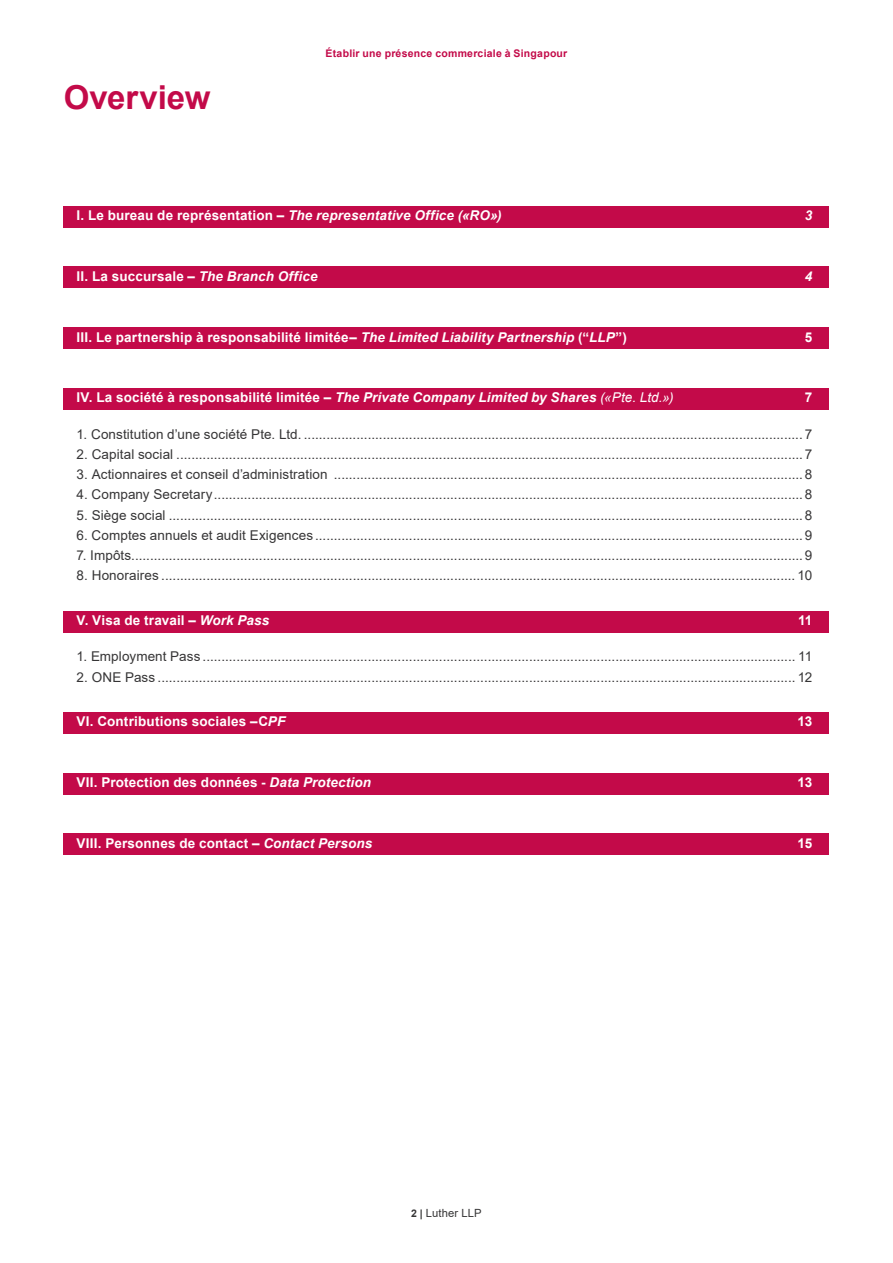
<style>
.page{position:relative;width:893px;height:1263px;background:#fff}
.page>*{position:absolute;margin:0;border:0;box-sizing:border-box;transform-origin:0 0}
.t1{font:700 33px "Arial";color:#c30a49}
.t2{font:13.5px "Arial";letter-spacing:.005em;color:#363536}
.t3{font:700 13.5px "Arial";letter-spacing:.015em;color:#fff}
.t4{font:italic 700 13.5px "Arial";letter-spacing:.015em;color:#fff}
.t5{font:11.25px "Arial";letter-spacing:.015em;color:#363536}
.t6{font:700 10.5px "Arial";letter-spacing:.02em;color:#c30a49}
.s1{font-style:normal}
.s2{font-style:italic}
.s3{font-weight:400;font-style:italic}
.s4{font-weight:700;font-size:10.5px}
</style>
<div class="page">
<div style="left:64px;top:206px;width:765px;height:21px;background:#c30a49"></div>
<div style="left:64px;top:267px;width:765px;height:21px;background:#c30a49"></div>
<div style="left:64px;top:327px;width:765px;height:22px;background:#c30a49"></div>
<div style="left:64px;top:388px;width:765px;height:21px;background:#c30a49"></div>
<div style="left:64px;top:611px;width:765px;height:21px;background:#c30a49"></div>
<div style="left:64px;top:712px;width:765px;height:21px;background:#c30a49"></div>
<div style="left:64px;top:773px;width:765px;height:21px;background:#c30a49"></div>
<div style="left:64px;top:834px;width:765px;height:21px;background:#c30a49"></div>
<h1 class="t1" style="left:64px;top:74px;width:148px">Overview</h1>
<p class="t6" style="left:326px;top:46px;width:243px">Établir une présence commerciale à Singapour</p>
<p class="t4" style="left:77px;top:206px;width:427px"><span class="s1">I. Le bureau de représentation –</span> The representative Office («RO»)</p>
<p class="t4" style="left:805px;top:206px;width:9px">3</p>
<p class="t3" style="left:77px;top:267px;width:242px">II. La succursale – <span class="s2">The Branch Office</span></p>
<p class="t4" style="left:805px;top:267px;width:9px">4</p>
<p class="t3" style="left:77px;top:327px;width:552px">III. Le partnership à responsabilité limitée– <span class="s2">The Limited Liability Partnership</span> (“<span class="s2">LLP</span>”)</p>
<p class="t3" style="left:805px;top:327px;width:9px">5</p>
<p class="t3" style="left:77px;top:388px;width:599px">IV. La société à responsabilité limitée – <span class="s2">The Private Company Limited by Shares</span> <span class="s3">(«Pte. Ltd.»)</span></p>
<p class="t3" style="left:805px;top:388px;width:9px">7</p>
<p class="t2" style="left:77px;top:424px;width:737px">1. Constitution d’une société Pte. Ltd. .....................................................................................................................................7</p>
<p class="t2" style="left:77px;top:445px;width:737px">2. Capital social .......................................................................................................................................................................7</p>
<p class="t2" style="left:77px;top:465px;width:737px">3. Actionnaires et conseil d’administration .............................................................................................................................8</p>
<p class="t2" style="left:77px;top:485px;width:737px">4. Company Secretary.............................................................................................................................................................8</p>
<p class="t2" style="left:77px;top:505px;width:737px">5. Siège social .........................................................................................................................................................................8</p>
<p class="t2" style="left:77px;top:526px;width:737px">6. Comptes annuels et audit Exigences ..................................................................................................................................9</p>
<p class="t2" style="left:77px;top:546px;width:737px">7. Impôts...................................................................................................................................................................................9</p>
<p class="t2" style="left:77px;top:566px;width:737px">8. Honoraires ......................................................................................................................................................................... 10</p>
<p class="t3" style="left:77px;top:611px;width:194px">V. Visa de travail – <span class="s2">Work Pass</span></p>
<p class="t3" style="left:798px;top:611px;width:16px">11</p>
<p class="t2" style="left:77px;top:647px;width:737px">1. Employment Pass .............................................................................................................................................................. 11</p>
<p class="t2" style="left:77px;top:667px;width:737px">2. ONE Pass .......................................................................................................................................................................... 12</p>
<p class="t3" style="left:77px;top:712px;width:210px">VI. Contributions sociales –C<span class="s2">PF</span></p>
<p class="t3" style="left:798px;top:712px;width:16px">13</p>
<p class="t3" style="left:77px;top:773px;width:296px">VII. Protection des données - <span class="s2">Data Protection</span></p>
<p class="t3" style="left:798px;top:773px;width:16px">13</p>
<p class="t3" style="left:77px;top:834px;width:297px">VIII. Personnes de contact – <span class="s2">Contact Persons</span></p>
<p class="t3" style="left:798px;top:834px;width:16px">15</p>
<p class="t5" style="left:411px;top:1205px;width:72px"><span class="s4">2 |</span> Luther LLP</p>
</div>
